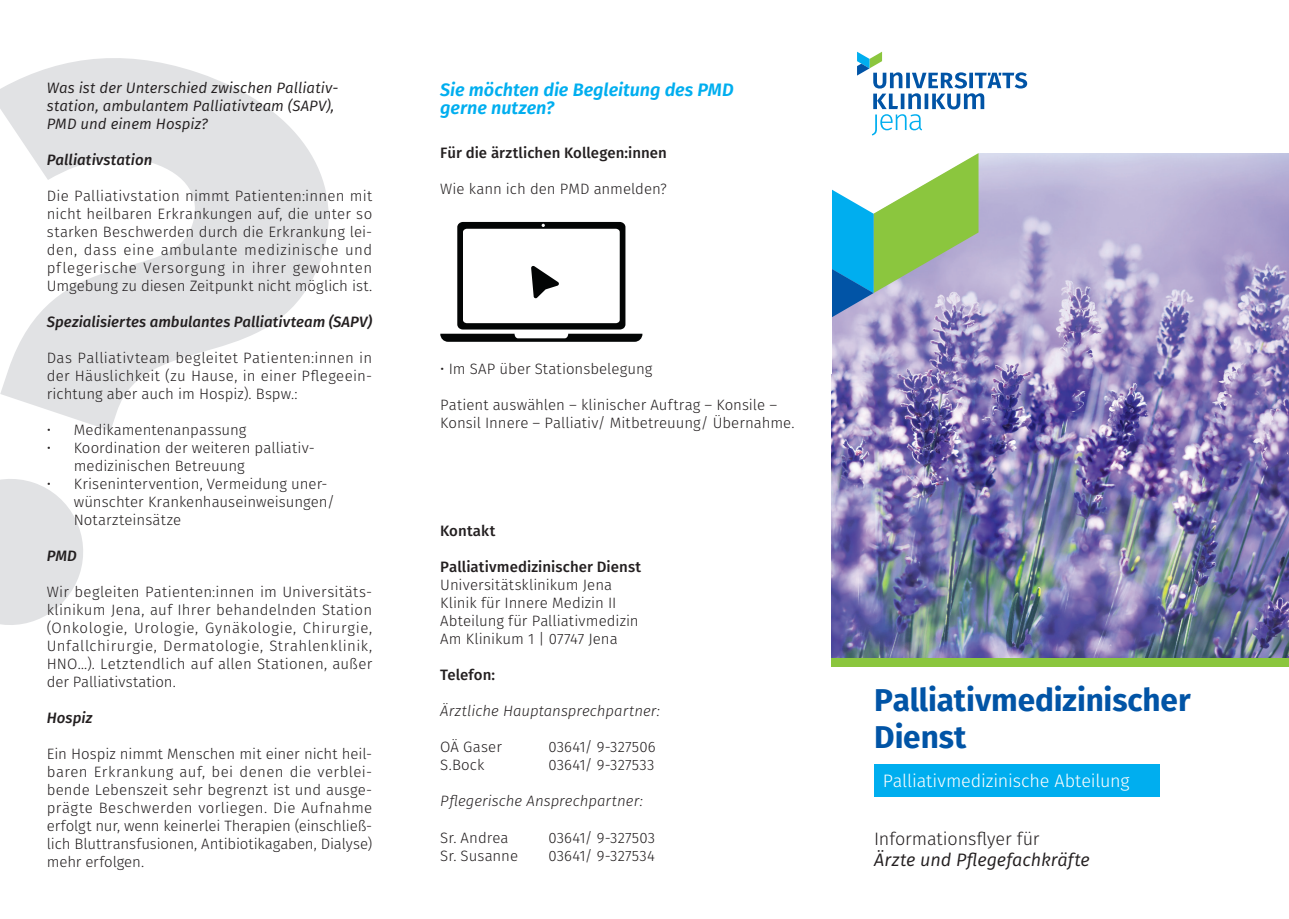
<style>
.page{position:relative;width:1289px;height:919px;background:#fff}
.page>*{position:absolute;margin:0;border:0;box-sizing:border-box;transform-origin:0 0}
.Fliesstext{font:700 31.5px "Fira Sans";letter-spacing:-.005em;color:#0154a6}
.t1{font:italic 600 18px/18px "Fira Sans";letter-spacing:-.005em;color:#00aeef}
.Fliesstext-2{font:300 18px "Fira Sans";letter-spacing:-.005em;color:#fff}
.Fliesstext-3{font:italic 18px "Fira Sans";letter-spacing:-.005em;color:#231f20}
.Fliesstext-4{font:300 18px "Fira Sans";letter-spacing:-.005em;color:#231f20}
.Fliesstext-5{font:300 15px/18px "Fira Sans";color:#231f20;text-align:justify}
.Fliesstext-6{font:italic 15px/18px "Fira Sans";letter-spacing:.005em;color:#231f20}
.Fliesstext-7{font:500 15px "Fira Sans";letter-spacing:.005em;color:#231f20}
.Fliesstext-8{font:italic 500 15px "Fira Sans";letter-spacing:.005em;color:#231f20}
.Fliesstext-9{font:italic 300 15px "Fira Sans";color:#231f20}
</style>
<div class="page">
<svg style="left:0;top:58px;width:329px;height:567px"></svg>
<div style="left:831px;top:634px;width:457px;height:32px;background:#8bc63e"></div>
<img style="left:831px;top:153px;width:457px;height:504px">
<svg style="left:831px;top:51px;width:196px;height:303px"></svg>
<div style="left:874px;top:764px;width:285px;height:32px;background:#00aeef"></div>
<svg style="left:440px;top:222px;width:202px;height:120px"></svg>
<p class="Fliesstext-6" style="left:47px;top:78px;width:293px">Was ist der Unterschied zwischen Palliativ&shy;station, ambulantem Palliativteam (SAPV),<br>PMD und einem Hospiz?</p>
<p class="Fliesstext-8" style="left:47px;top:147px;width:107px">Palliativstation</p>
<p class="Fliesstext-5" style="left:47px;top:186px;width:327px">Die Palliativstation nimmt Patienten:innen mit nicht heilbaren Erkrankungen auf, die unter so starken Beschwerden durch die Erkrankung lei&shy;den, dass eine ambulante medizinische und pflegerische Versorgung in ihrer gewohnten Umgebung zu diesen Zeitpunkt nicht möglich ist.</p>
<p class="Fliesstext-8" style="left:47px;top:309px;width:327px">Spezialisiertes ambulantes Palliativteam (SAPV)</p>
<p class="Fliesstext-5" style="left:47px;top:348px;width:327px">Das Palliativteam begleitet Patienten:innen in der Häuslichkeit (zu Hause, in einer Pflegeein&shy;richtung aber auch im Hospiz). Bspw.:</p>
<p class="Fliesstext-5" style="left:47px;top:420px;width:201px">• Medikamentenanpassung</p>
<p class="Fliesstext-5" style="left:74px;top:438px;width:240px;text-indent:-27px">• Koordination der weiteren palliativ&shy;medizinischen Betreuung</p>
<p class="Fliesstext-5" style="left:74px;top:474px;width:262px;text-align:left;text-indent:-27px">• Krisenintervention, Vermeidung uner&shy;wünschter Krankenhauseinweisungen/<br>Notarzteinsätze</p>
<p class="Fliesstext-8" style="left:47px;top:543px;width:32px">PMD</p>
<p class="Fliesstext-5" style="left:47px;top:582px;width:327px">Wir begleiten Patienten:innen im Universitäts&shy;klinikum Jena, auf Ihrer behandelnden Station (Onkologie, Urologie, Gynäkologie, Chirurgie, Unfallchirurgie, Dermatologie, Strahlenklinik, HNO…). Letztendlich auf allen Stationen, außer der Palliativstation.</p>
<p class="Fliesstext-8" style="left:47px;top:705px;width:47px">Hospiz</p>
<p class="Fliesstext-5" style="left:47px;top:744px;width:327px">Ein Hospiz nimmt Menschen mit einer nicht heil&shy;baren Erkrankung auf, bei denen die verblei&shy;bende Lebenszeit sehr begrenzt ist und ausge&shy;prägte Beschwerden vorliegen. Die Aufnahme erfolgt nur, wenn keinerlei Therapien (einschließ&shy;lich Bluttransfusionen, Antibiotikagaben, Dialyse) mehr erfolgen.</p>
<h1 class="t1" style="left:440px;top:79px;width:295px">Sie möchten die Begleitung des PMD gerne nutzen?</h1>
<p class="Fliesstext-7" style="left:440px;top:141px;width:228px">Für die ärztlichen Kollegen:innen</p>
<p class="Fliesstext-5" style="left:440px;top:180px;width:228px">Wie kann ich den PMD anmelden?</p>
<p class="Fliesstext-5" style="left:440px;top:360px;width:214px">• Im SAP über Stationsbelegung</p>
<p class="Fliesstext-5" style="left:440px;top:396px;width:338px">Patient auswählen – klinischer Auftrag – Konsile –</p>
<p class="Fliesstext-5" style="left:440px;top:414px;width:356px">Konsil Innere – Palliativ/ Mitbetreuung/ Übernahme.</p>
<p class="Fliesstext-7" style="left:440px;top:519px;width:57px">Kontakt</p>
<p class="Fliesstext-7" style="left:440px;top:555px;width:202px">Palliativmedizinischer Dienst</p>
<p class="Fliesstext-5" style="left:440px;top:576px;width:173px">Universitätsklinikum Jena</p>
<p class="Fliesstext-5" style="left:440px;top:594px;width:178px">Klinik für Innere Medizin II</p>
<p class="Fliesstext-5" style="left:440px;top:612px;width:200px">Abteilung für Palliativmedizin</p>
<p class="Fliesstext-5" style="left:440px;top:630px;width:179px">Am Klinikum 1 | 07747 Jena</p>
<p class="Fliesstext-7" style="left:440px;top:663px;width:56px">Telefon:</p>
<p class="Fliesstext-9" style="left:440px;top:700px;width:221px">Ärztliche Hauptansprechpartner:</p>
<p class="Fliesstext-5" style="left:440px;top:738px;width:63px">OÄ Gaser</p>
<p class="Fliesstext-5" style="left:548px;top:738px;width:109px">03641/ 9-327506</p>
<p class="Fliesstext-5" style="left:440px;top:756px;width:46px">S.Bock</p>
<p class="Fliesstext-5" style="left:548px;top:756px;width:108px">03641/ 9-327533</p>
<p class="Fliesstext-9" style="left:440px;top:790px;width:204px">Pflegerische Ansprechpartner:</p>
<p class="Fliesstext-5" style="left:440px;top:828px;width:70px">Sr. Andrea</p>
<p class="Fliesstext-5" style="left:548px;top:828px;width:108px">03641/ 9-327503</p>
<p class="Fliesstext-5" style="left:440px;top:846px;width:79px">Sr. Susanne</p>
<p class="Fliesstext-5" style="left:548px;top:846px;width:108px">03641/ 9-327534</p>
<p class="Fliesstext" style="left:874px;top:673px;width:318px">Palliativmedizinischer</p>
<p class="Fliesstext" style="left:874px;top:710px;width:94px">Dienst</p>
<p class="Fliesstext-2" style="left:882px;top:768px;width:248px">Palliativmedizinische Abteilung</p>
<p class="Fliesstext-4" style="left:874px;top:825px;width:167px">Informationsflyer für</p>
<p class="Fliesstext-3" style="left:874px;top:846px;width:217px">Ärzte und Pflegefachkräfte</p>
</div>
